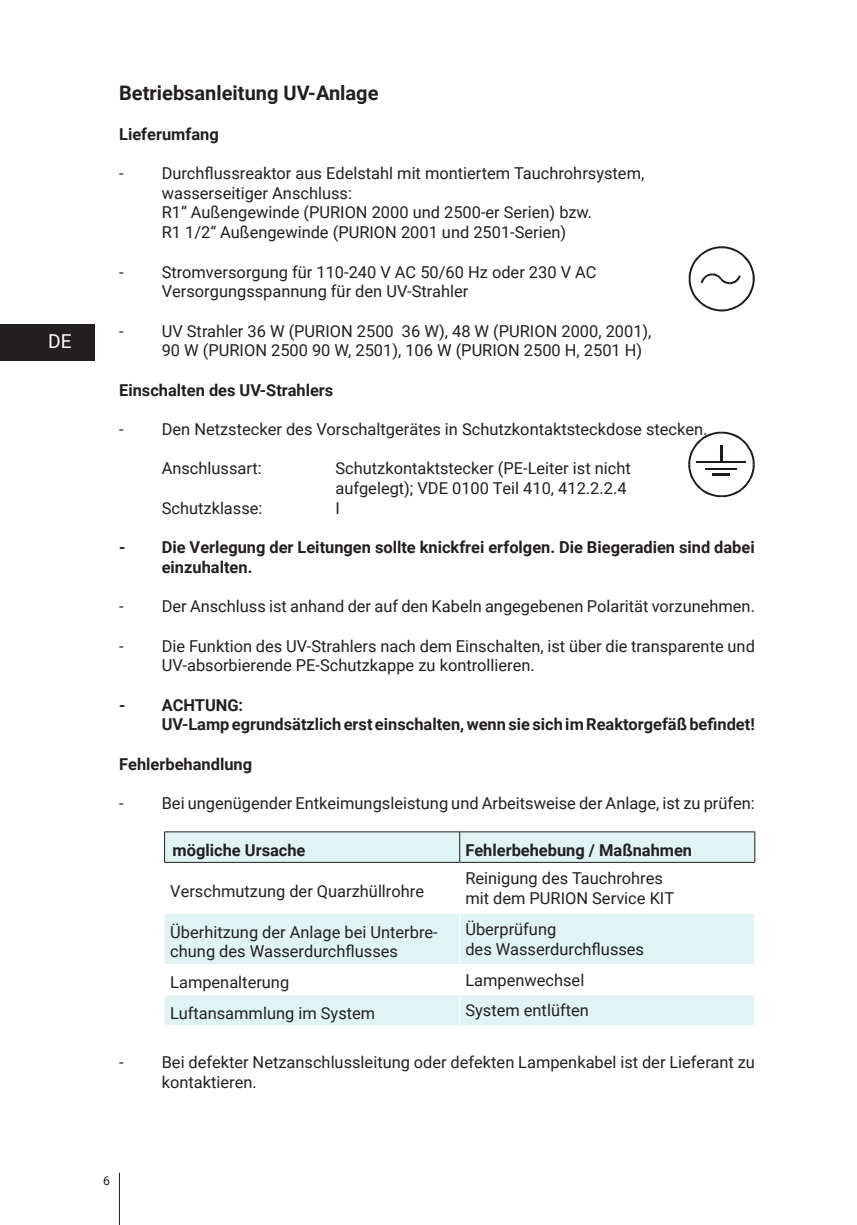
<style>
.page{position:relative;width:857px;height:1225px;background:#fff}
.page>*{position:absolute;margin:0;border:0;box-sizing:border-box;transform-origin:0 0}
.t1{font:700 20px "Roboto";color:#231f20}
.t2{font:19.2px "Roboto";color:#fff}
.t3{font:16.4px/19.6px "Roboto";color:#231f20}
.t4{font:700 16.4px "Roboto";color:#231f20}
.t5{font:12.2px "Roboto";color:#231f20}
</style>
<div class="page">
<hr style="left:119px;top:1172px;width:1px;height:53px;background:#231f20">
<div style="left:0;top:324px;width:95px;height:37px;background:#231f20"></div>
<svg style="left:688px;top:246px;width:66px;height:65px"></svg>
<svg style="left:688px;top:432px;width:66px;height:65px"></svg>
<div style="left:164px;top:832px;width:590px;height:193px;background:#e0f4f4"></div>
<svg style="left:164px;top:863px;width:590px;height:131px"></svg>
<hr style="left:164px;top:831px;width:295px;height:1px;background:#231f20">
<hr style="left:164px;top:832px;width:1px;height:30px;background:#231f20">
<hr style="left:459px;top:831px;width:295px;height:1px;background:#231f20">
<hr style="left:164px;top:862px;width:295px;height:1px;background:#231f20">
<hr style="left:459px;top:862px;width:295px;height:1px;background:#231f20">
<hr style="left:754px;top:832px;width:1px;height:30px;background:#231f20">
<hr style="left:459px;top:832px;width:1px;height:30px;background:#231f20">
<hr style="left:459px;top:862px;width:1px;height:51px;background:#fff">
<hr style="left:164px;top:913px;width:295px;height:1px;background:#fff">
<hr style="left:459px;top:913px;width:295px;height:1px;background:#fff">
<hr style="left:459px;top:913px;width:1px;height:51px;background:#fff">
<hr style="left:164px;top:964px;width:295px;height:1px;background:#fff">
<hr style="left:459px;top:964px;width:295px;height:1px;background:#fff">
<hr style="left:459px;top:964px;width:1px;height:30px;background:#fff">
<hr style="left:164px;top:994px;width:295px;height:1px;background:#fff">
<hr style="left:459px;top:994px;width:295px;height:1px;background:#fff">
<hr style="left:459px;top:995px;width:1px;height:30px;background:#fff">
<p class="t2" style="left:48px;top:328px;width:25px">DE</p>
<p class="t1" style="left:119px;top:79px;width:261px">Betriebsanleitung UV-Anlage</p>
<p class="t4" style="left:119px;top:122px;width:101px">Lieferumfang</p>
<p class="t3" style="left:119px;top:163px;width:526px">- Durchflussreaktor aus Edelstahl mit montiertem Tauchrohrsystem,</p>
<p class="t3" style="left:162px;top:182px;width:192px">wasserseitiger Anschluss:</p>
<p class="t3" style="left:162px;top:202px;width:432px">R1“ Außengewinde (PURION 2000 und 2500-er Serien) bzw.</p>
<p class="t3" style="left:162px;top:222px;width:406px">R1 1/2“ Außengewinde (PURION 2001 und 2501-Serien)</p>
<p class="t3" style="left:119px;top:261px;width:478px">- Stromversorgung für 110-240 V AC 50/60 Hz oder 230 V AC</p>
<p class="t3" style="left:162px;top:281px;width:308px">Versorgungsspannung für den UV-Strahler</p>
<p class="t3" style="left:119px;top:320px;width:533px">- UV Strahler 36 W (PURION 2500 36 W), 48 W (PURION 2000, 2001),</p>
<p class="t3" style="left:162px;top:340px;width:481px">90 W (PURION 2500 90 W, 2501), 106 W (PURION 2500 H, 2501 H)</p>
<p class="t4" style="left:119px;top:378px;width:215px">Einschalten des UV-Strahlers</p>
<p class="t3" style="left:119px;top:419px;width:589px">- Den Netzstecker des Vorschaltgerätes in Schutzkontaktsteckdose stecken.</p>
<p class="t3" style="left:162px;top:458px;width:101px">Anschlussart:</p>
<p class="t3" style="left:335px;top:458px;width:297px">Schutzkontaktstecker (PE-Leiter ist nicht</p>
<p class="t3" style="left:335px;top:478px;width:292px">aufgelegt); VDE 0100 Teil 410, 412.2.2.4</p>
<p class="t3" style="left:162px;top:497px;width:102px">Schutzklasse:</p>
<p class="t3" style="left:335px;top:497px;width:6px">I</p>
<p class="t4" style="left:119px;top:536px;width:636px">- Die Verlegung der Leitungen sollte knickfrei erfolgen. Die Biegeradien sind dabei</p>
<p class="t4" style="left:162px;top:555px;width:92px">einzuhalten.</p>
<p class="t3" style="left:119px;top:596px;width:637px">- Der Anschluss ist anhand der auf den Kabeln angegebenen Polarität vorzunehmen.</p>
<p class="t3" style="left:119px;top:635px;width:637px">- Die Funktion des UV-Strahlers nach dem Einschalten, ist über die transparente und</p>
<p class="t3" style="left:162px;top:655px;width:374px">UV-absorbierende PE-Schutzkappe zu kontrollieren.</p>
<p class="t4" style="left:119px;top:693px;width:125px">- ACHTUNG:</p>
<p class="t4" style="left:162px;top:713px;width:594px">UV-Lamp egrundsätzlich erst einschalten,wenn sie sich imReaktorgefäßbefindet!</p>
<p class="t4" style="left:119px;top:752px;width:134px">Fehlerbehandlung</p>
<p class="t3" style="left:119px;top:793px;width:637px">- Bei ungenügender Entkeimungsleistung und Arbeitsweise der Anlage, ist zu prüfen:</p>
<p class="t4" style="left:172px;top:838px;width:134px">mögliche Ursache</p>
<p class="t4" style="left:465px;top:838px;width:228px">Fehlerbehebung / Maßnahmen</p>
<p class="t3" style="left:170px;top:880px;width:255px">Verschmutzung der Quarzhüllrohre</p>
<p class="t3" style="left:465px;top:867px;width:199px">Reinigung des Tauchrohres</p>
<p class="t3" style="left:465px;top:887px;width:210px">mit dem PURION Service KIT</p>
<p class="t3" style="left:170px;top:921px;width:269px">Überhitzung der Anlage bei Unterbre&shy;chung des Wasserdurchflusses</p>
<p class="t3" style="left:465px;top:918px;width:92px">Überprüfung</p>
<p class="t3" style="left:465px;top:938px;width:180px">des Wasserdurchflusses</p>
<p class="t3" style="left:170px;top:972px;width:120px">Lampenalterung</p>
<p class="t3" style="left:465px;top:969px;width:120px">Lampenwechsel</p>
<p class="t3" style="left:170px;top:1002px;width:206px">Luftansammlung im System</p>
<p class="t3" style="left:465px;top:1000px;width:125px">System entlüften</p>
<p class="t3" style="left:119px;top:1051px;width:637px">- Bei defekter Netzanschlussleitung oder defekten Lampenkabel ist der Lieferant zu</p>
<p class="t3" style="left:162px;top:1071px;width:96px">kontaktieren.</p>
<p class="t5" style="left:103px;top:1172px;width:8px">6</p>
</div>
